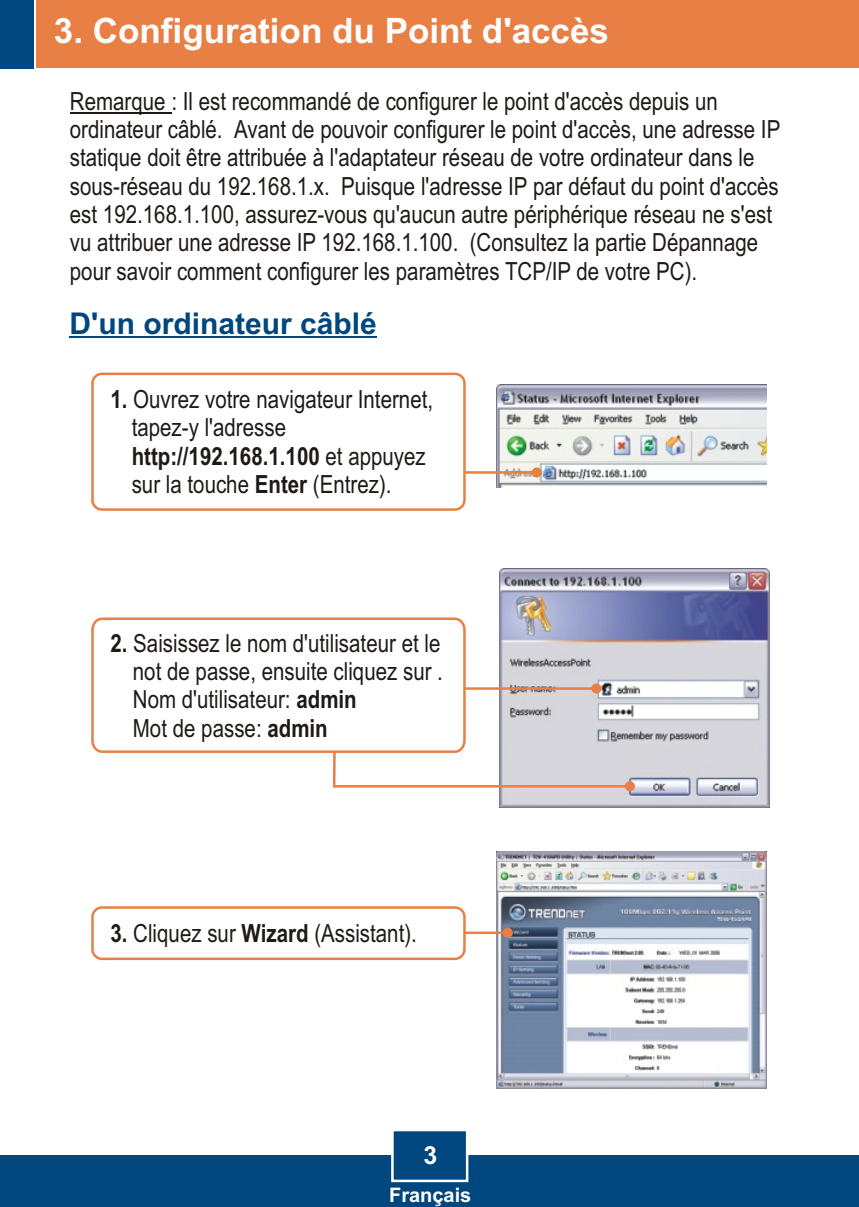
<style>
.page{position:relative;width:859px;height:1207px;background:#fff}
.page>*{position:absolute;margin:0;border:0;box-sizing:border-box;transform-origin:0 0}
.t1{font:700 35px "Arial";color:#fff}
.t2{font:700 30px "Arial";color:#004780}
.t3{font:25px/28.2px "Arial Narrow";color:#1f1a17}
.t4{font:700 25px "Arial";color:#fff}
.t5{font:700 20px "Arial";color:#fff}
.s1{font-weight:700}
</style>
<div class="page">
<div style="left:0;top:1155px;width:859px;height:51px;background:#004780"></div>
<div style="left:37px;top:0;width:822px;height:68px;background:#e88045"></div>
<div style="left:0;top:0;width:34px;height:68px;background:#004780"></div>
<img style="left:496px;top:385px;width:270px;height:102px">
<img style="left:496px;top:851px;width:270px;height:237px">
<img style="left:499px;top:568px;width:270px;height:239px">
<svg style="left:391px;top:1131px;width:78px;height:52px"></svg>
<hr style="left:70px;top:112px;width:101px;height:1px;background:#1f1a17">
<svg style="left:467px;top:683px;width:134px;height:10px"></svg>
<svg style="left:465px;top:467px;width:77px;height:10px"></svg>
<svg style="left:333px;top:736px;width:302px;height:55px"></svg>
<svg style="left:465px;top:927px;width:48px;height:10px"></svg>
<div style="left:91px;top:372px;width:374px;height:139px;background:#fff;border:3px solid #e88045;border-radius:9px"></div>
<div style="left:91px;top:906px;width:374px;height:54px;background:#fff;border:3px solid #e88045;border-radius:9px"></div>
<hr style="left:70px;top:336px;width:307px;height:2px;background:#004780">
<svg style="left:91px;top:617px;width:376px;height:137px"></svg>
<h1 class="t1" style="left:54px;top:18px;width:556px">3. Configuration du Point d'accès</h1>
<p class="t3" style="left:70px;top:89px;width:712px">Remarque : Il est recommandé de configurer le point d'accès depuis un ordinateur câblé. Avant de pouvoir configurer le point d'accès, une adresse IP statique doit être attribuée à l'adaptateur réseau de votre ordinateur dans le sous-réseau du 192.168.1.x. Puisque l'adresse IP par défaut du point d'accès est 192.168.1.100, assurez-vous qu'aucun autre périphérique réseau ne s'est vu attribuer une adresse IP 192.168.1.100. (Consultez la partie Dépannage pour savoir comment configurer les paramètres TCP/IP de votre PC).</p>
<p class="t2" style="left:70px;top:312px;width:309px">D'un ordinateur câblé</p>
<p class="t3" style="left:132px;top:387px;width:303px;text-indent:-21px"><span class="s1">1.</span> Ouvrez votre navigateur Internet, tapez-y l'adresse <span class="s1">http://192.168.1.100</span> et appuyez sur la touche <span class="s1">Enter</span> (Entrez).</p>
<p class="t3" style="left:133px;top:630px;width:311px;text-indent:-22px"><span class="s1">2.</span> Saisissez le nom d'utilisateur et le not de passe, ensuite cliquez sur .<br>Nom d'utilisateur: <span class="s1">admin<br></span>Mot de passe: <span class="s1">admin</span></p>
<p class="t3" style="left:110px;top:921px;width:308px"><span class="s1">3.</span> Cliquez sur <span class="s1">Wizard</span> (Assistant).</p>
<p class="t4" style="left:423px;top:1146px;width:15px">3</p>
<p class="t5" style="left:389px;top:1187px;width:84px">Français</p>
</div>
